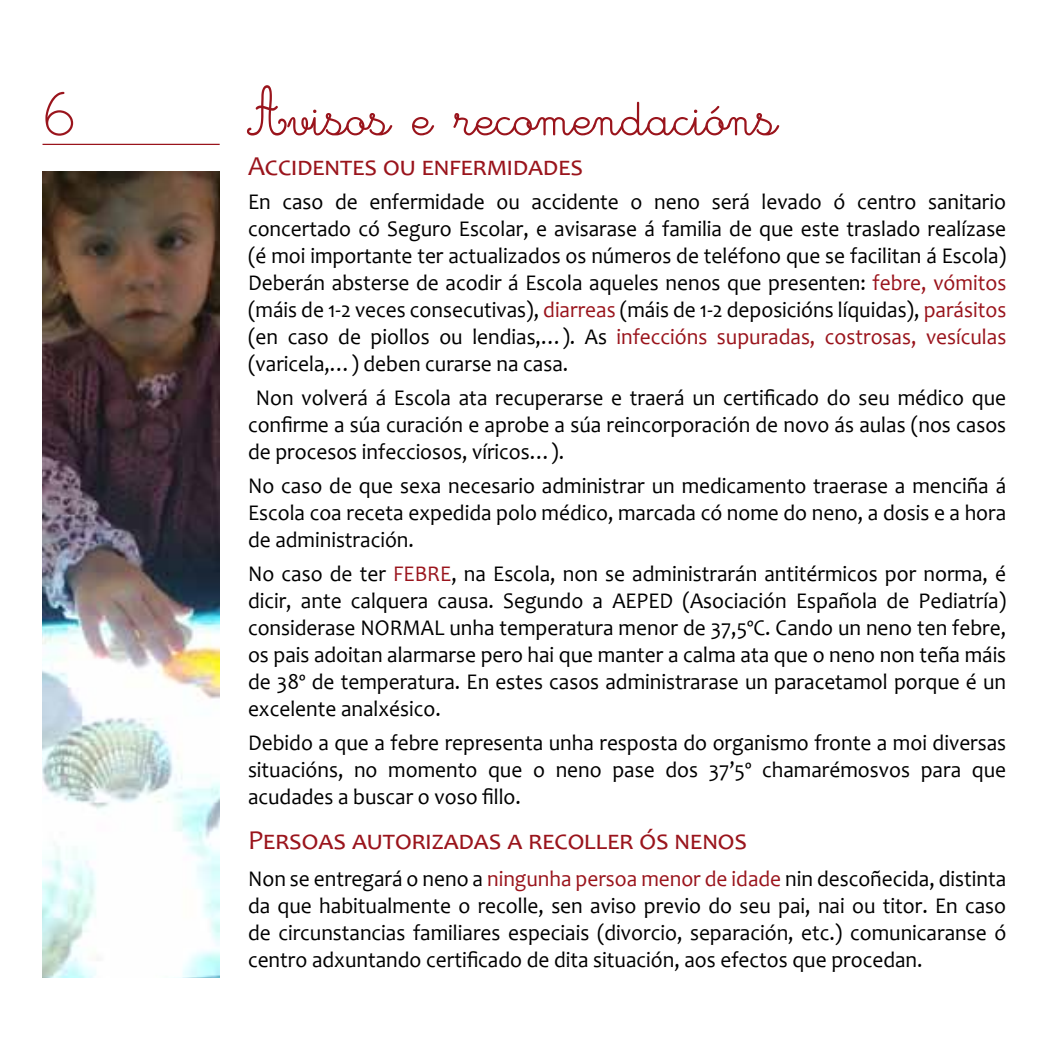
<style>
.page{position:relative;width:1063px;height:1063px;background:#fff}
.page>*{position:absolute;margin:0;border:0;box-sizing:border-box;transform-origin:0 0}
.t1{font:55px "Cursivestandard";color:#9a141c}
.t2{font:27.5px "Candara";letter-spacing:.055em;color:#9a141c}
.t3{font:27.5px "Candara";color:#9a141c}
.t4{font:22.5px/27px "Candara";color:#000;text-align:justify;scale:.95 1}
.s1{color:#9a141c}
</style>
<div class="page">
<hr style="left:43px;top:144px;width:177px;height:1px;background:#9a141c">
<img style="left:43px;top:172px;width:177px;height:806px">
<h1 class="t1" style="left:43px;top:84px;width:35px">6</h1>
<h1 class="t1" style="left:248px;top:84px;width:532px">Avisos e recomendacións</h1>
<p class="t3" style="left:248px;top:149px;width:337px">Accidentes ou enfermidades</p>
<p class="t4" style="left:248px;top:188px;width:800px">En caso de enfermidade ou accidente o neno será levado ó centro sanitario concertado có Seguro Escolar, e avisarase á familia de que este traslado realízase (é moi importante ter actualizados os números de teléfono que se facilitan á Escola)<br>Deberán absterse de acodir á Escola aqueles nenos que presenten: <span class="s1">febre, vómitos </span>(máis de 1-2 veces consecutivas), <span class="s1">diarreas</span> (máis de 1-2 deposicións líquidas), <span class="s1">parásitos </span>(en caso de piollos ou lendias,…). As <span class="s1">infeccións supuradas, costrosas, vesículas </span>(varicela,…) deben curarse na casa.</p>
<p class="t4" style="left:248px;top:384px;width:800px;text-indent:8px">Non volverá á Escola ata recuperarse e traerá un certificado do seu médico que confirme a súa curación e aprobe a súa reincorporación de novo ás aulas (nos casos de procesos infecciosos, víricos…).</p>
<p class="t4" style="left:248px;top:472px;width:800px">No caso de que sexa necesario administrar un medicamento traerase a menciña á Escola coa receta expedida polo médico, marcada có nome do neno, a dosis e a hora de administración.</p>
<p class="t4" style="left:248px;top:560px;width:800px">No caso de ter <span class="s1">FEBRE</span>, na Escola, non se administrarán antitérmicos por norma, é dicir, ante calquera causa. Segundo a AEPED (Asociación Española de Pediatría) considerase NORMAL unha temperatura menor de 37,5ºC. Cando un neno ten febre, os pais adoitan alarmarse pero hai que manter a calma ata que o neno non teña máis de 38º de temperatura. En estes casos administrarase un paracetamol porque é un excelente analxésico.</p>
<p class="t4" style="left:248px;top:729px;width:800px">Debido a que a febre representa unha resposta do organismo fronte a moi diversas situacións, no momento que o neno pase dos 37’5º chamarémosvos para que acudades a buscar o voso fillo.</p>
<p class="t2" style="left:248px;top:823px;width:501px">Persoas autorizadas a recoller ós nenos</p>
<p class="t4" style="left:248px;top:865px;width:800px">Non se entregará o neno a <span class="s1">ningunha persoa menor de idade</span> nin descoñecida, distinta da que habitualmente o recolle, sen aviso previo do seu pai, nai ou titor. En caso de circunstancias familiares especiais (divorcio, separación, etc.) comunicaranse ó centro adxuntando certificado de dita situación, aos efectos que procedan.</p>
</div>
